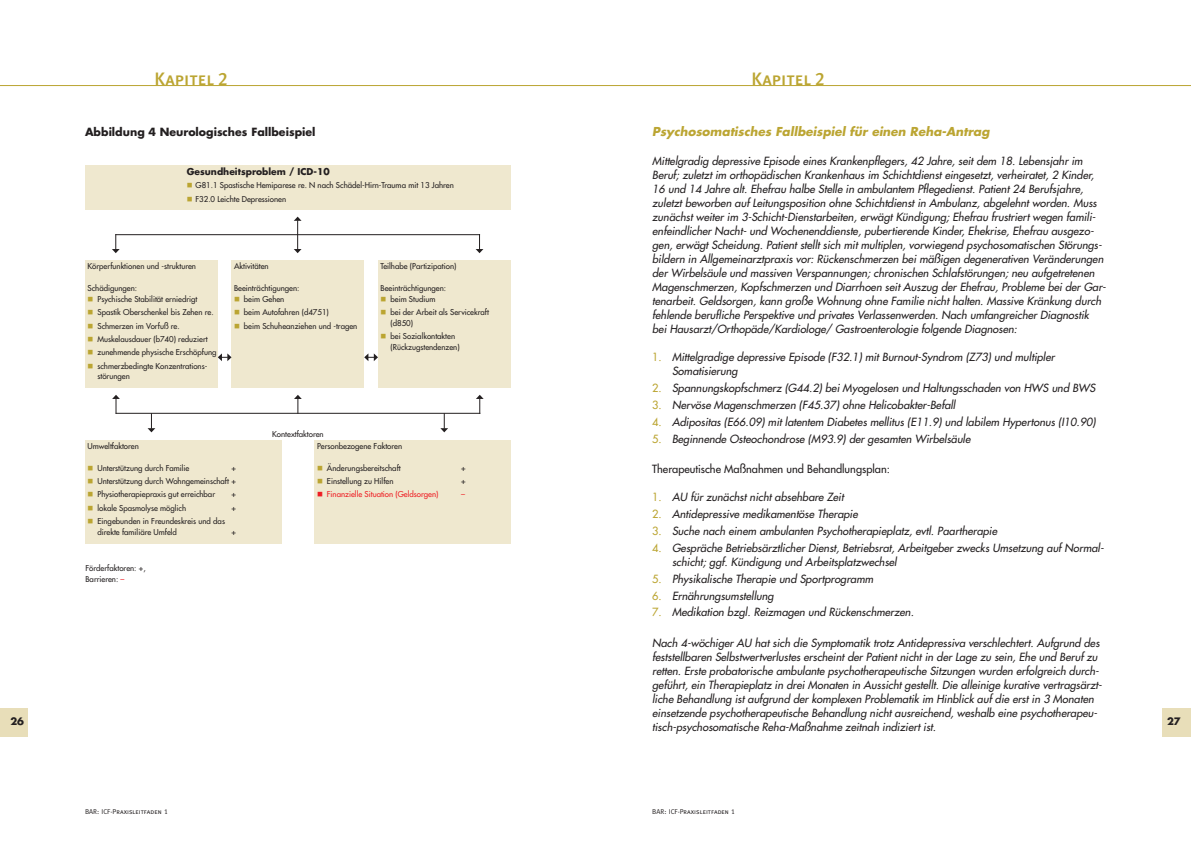
<style>
.page{position:relative;width:1191px;height:842px;background:#fff}
.page>*{position:absolute;margin:0;border:0;box-sizing:border-box;transform-origin:0 0}
.t1{font:18px "Meta Plus Medium Caps";color:#bba532}
.t2{font:italic 700 12px "Futura";color:#bba532}
.t3{font:italic 11px/14px "Futura";color:#231f20}
.t4{font:11px "Futura";color:#231f20}
.t5{font:700 11px "Futura";color:#231f20}
.t6{font:700 10px "Futura";color:#231f20}
.t7{font:700 9.2px "Futura";color:#231f20}
.t8{font:7.9px/13.3px "Futura";color:#231f20}
.t9{font:7.9px "Futura";color:#ee1d23}
.t10{font:7px "Meta Caps";color:#231f20}
.s1{font-style:normal;color:#bba532}
.s2{color:#ee1d23}
</style>
<div class="page">
<div style="left:1162px;top:709px;width:29px;height:28px;background:#e8deb9"></div>
<div style="left:0;top:709px;width:28px;height:28px;background:#e8deb9"></div>
<hr style="left:0;top:85px;width:1191px;height:1px;background:#bba532">
<div style="left:85px;top:261px;width:133px;height:127px;background:#efe8cf"></div>
<div style="left:85px;top:165px;width:425px;height:45px;background:#efe8cf"></div>
<div style="left:378px;top:261px;width:133px;height:127px;background:#efe8cf"></div>
<div style="left:231px;top:261px;width:133px;height:127px;background:#efe8cf"></div>
<div style="left:85px;top:440px;width:196px;height:104px;background:#efe8cf"></div>
<div style="left:314px;top:440px;width:197px;height:104px;background:#efe8cf"></div>
<svg style="left:294px;top:217px;width:7px;height:36px"></svg>
<hr style="left:115px;top:234px;width:365px;height:1px;background:#231f20">
<svg style="left:112px;top:234px;width:8px;height:19px"></svg>
<svg style="left:475px;top:234px;width:8px;height:19px"></svg>
<svg style="left:294px;top:395px;width:8px;height:18px"></svg>
<hr style="left:116px;top:413px;width:364px;height:1px;background:#231f20">
<svg style="left:112px;top:395px;width:8px;height:19px"></svg>
<svg style="left:476px;top:395px;width:7px;height:19px"></svg>
<svg style="left:148px;top:413px;width:7px;height:19px"></svg>
<svg style="left:440px;top:413px;width:8px;height:19px"></svg>
<svg style="left:218px;top:353px;width:13px;height:8px"></svg>
<svg style="left:364px;top:353px;width:14px;height:8px"></svg>
<h1 class="t1" style="left:154px;top:68px;width:75px">Kapitel 2</h1>
<h1 class="t1" style="left:751px;top:68px;width:75px">Kapitel 2</h1>
<p class="t2" style="left:652px;top:123px;width:339px">Psychosomatisches Fallbeispiel für einen Reha-Antrag</p>
<p class="t3" style="left:652px;top:154px;width:455px">Mittelgradig depressive Episode eines Krankenpflegers, 42 Jahre, seit dem 18. Lebensjahr im Beruf; zuletzt im orthopädischen Krankenhaus im Schichtdienst eingesetzt, verheiratet, 2 Kinder, 16 und 14 Jahre alt. Ehefrau halbe Stelle in ambulantem Pflegedienst. Patient 24 Berufsjahre, zuletzt beworben auf Leitungsposition ohne Schichtdienst in Ambulanz, abgelehnt worden. Muss zunächst weiter im 3-Schicht-Dienstarbeiten, erwägt Kündigung; Ehefrau frustriert wegen famili&shy;enfeindlicher Nacht- und Wochenenddienste, pubertierende Kinder, Ehekrise, Ehefrau ausgezo&shy;gen, erwägt Scheidung. Patient stellt sich mit multiplen, vorwiegend psychosomatischen Störungs&shy;bildern in Allgemeinarztpraxis vor: Rückenschmerzen bei mäßigen degenerativen Veränderungen der Wirbelsäule und massiven Verspannungen; chronischen Schlafstörungen; neu aufgetretenen Magenschmerzen, Kopfschmerzen und Diarrhoen seit Auszug der Ehefrau, Probleme bei der Gar&shy;tenarbeit. Geldsorgen, kann große Wohnung ohne Familie nicht halten. Massive Kränkung durch fehlende berufliche Perspektive und privates Verlassenwerden. Nach umfangreicher Diagnostik bei Hausarzt/Orthopäde/Kardiologe/ Gastroenterologie folgende Diagnosen:</p>
<p class="t3" style="left:672px;top:350px;width:384px;text-indent:-20px"><span class="s1">1.</span> Mittelgradige depressive Episode (F32.1) mit Burnout-Syndrom (Z73) und multipler<br>Somatisierung</p>
<p class="t3" style="left:652px;top:381px;width:445px"><span class="s1">2.</span> Spannungskopfschmerz (G44.2) bei Myogelosen und Haltungsschaden von HWS und BWS</p>
<p class="t3" style="left:652px;top:398px;width:305px"><span class="s1">3.</span> Nervöse Magenschmerzen (F45.37) ohne Helicobakter-Befall</p>
<p class="t3" style="left:652px;top:415px;width:445px"><span class="s1">4.</span> Adipositas (E66.09) mit latentem Diabetes mellitus (E11.9) und labilem Hypertonus (I10.90)</p>
<p class="t3" style="left:652px;top:431px;width:320px"><span class="s1">5.</span> Beginnende Osteochondrose (M93.9) der gesamten Wirbelsäule</p>
<p class="t4" style="left:652px;top:462px;width:239px">Therapeutische Maßnahmen und Behandlungsplan:</p>
<p class="t3" style="left:652px;top:490px;width:193px"><span class="s1">1.</span> AU für zunächst nicht absehbare Zeit</p>
<p class="t3" style="left:652px;top:507px;width:207px"><span class="s1">2.</span> Antidepressive medikamentöse Therapie</p>
<p class="t3" style="left:652px;top:524px;width:346px"><span class="s1">3.</span> Suche nach einem ambulanten Psychotherapieplatz, evtl. Paartherapie</p>
<p class="t3" style="left:672px;top:541px;width:433px;text-indent:-20px"><span class="s1">4.</span> Gespräche Betriebsärztlicher Dienst, Betriebsrat, Arbeitgeber zwecks Umsetzung auf Normal&shy;schicht; ggf. Kündigung und Arbeitsplatzwechsel</p>
<p class="t3" style="left:652px;top:572px;width:223px"><span class="s1">5.</span> Physikalische Therapie und Sportprogramm</p>
<p class="t3" style="left:652px;top:588px;width:123px"><span class="s1">6.</span> Ernährungsumstellung</p>
<p class="t3" style="left:652px;top:605px;width:263px"><span class="s1">7.</span> Medikation bzgl. Reizmagen und Rückenschmerzen.</p>
<p class="t3" style="left:652px;top:636px;width:451px">Nach 4-wöchiger AU hat sich die Symptomatik trotz Antidepressiva verschlechtert. Aufgrund des feststellbaren Selbstwertverlustes erscheint der Patient nicht in der Lage zu sein, Ehe und Beruf zu retten. Erste probatorische ambulante psychotherapeutische Sitzungen wurden erfolgreich durch&shy;geführt, ein Therapieplatz in drei Monaten in Aussicht gestellt. Die alleinige kurative vertragsärzt&shy;liche Behandlung ist aufgrund der komplexen Problematik im Hinblick auf die erst in 3 Monaten einsetzende psychotherapeutische Behandlung nicht ausreichend, weshalb eine psychotherapeu&shy;tisch-psychosomatische Reha-Maßnahme zeitnah indiziert ist.</p>
<p class="t5" style="left:85px;top:125px;width:232px">Abbildung 4 Neurologisches Fallbeispiel</p>
<p class="t7" style="left:187px;top:165px;width:144px">Gesundheitsproblem / ICD-10</p>
<p class="t8" style="left:195px;top:179px;width:260px">G81.1 Spastische Hemiparese re. N nach Schädel-Hirn-Trauma mit 13 Jahren<br>F32.0 Leichte Depressionen</p>
<p class="t8" style="left:88px;top:260px;width:110px">Körperfunktionen und -strukturen</p>
<p class="t8" style="left:97px;top:283px;width:101px;line-height:10.9px;text-indent:-10px">Schädigungen:<br>Psychische Stabilität erniedrigt</p>
<p class="t8" style="left:97px;top:306px;width:121px">Spastik Oberschenkel bis Zehen re.<br>Schmerzen im Vorfuß re.<br>Muskelausdauer (b740) reduziert zunehmende physische Erschöpfung schmerzbedingte Konzentrations-</p>
<p class="t8" style="left:97px;top:370px;width:34px">störungen</p>
<p class="t8" style="left:234px;top:260px;width:36px">Aktivitäten</p>
<p class="t8" style="left:244px;top:283px;width:57px;line-height:10.9px;text-indent:-10px">Beeinträchtigungen: beim Gehen</p>
<p class="t8" style="left:244px;top:306px;width:115px">beim Autofahren (d4751)<br>beim Schuheanziehen und -tragen</p>
<p class="t8" style="left:380px;top:260px;width:77px">Teilhabe (Partizipation)</p>
<p class="t8" style="left:380px;top:283px;width:67px;line-height:10.9px;text-align:center">Beeinträchtigungen: beim Studium</p>
<p class="t8" style="left:390px;top:307px;width:100px;line-height:10.9px">bei der Arbeit als Servicekraft (d850)</p>
<p class="t8" style="left:390px;top:331px;width:71px;line-height:10.9px">bei Sozialkontakten (Rückzugstendenzen)</p>
<p class="t8" style="left:272px;top:427px;width:53px">Kontextfaktoren</p>
<p class="t8" style="left:88px;top:439px;width:53px">Umweltfaktoren</p>
<p class="t8" style="left:97px;top:461px;width:93px">Unterstützung durch Familie</p>
<p class="t8" style="left:317px;top:439px;width:87px">Personbezogene Faktoren</p>
<p class="t8" style="left:327px;top:461px;width:75px">Änderungsbereitschaft</p>
<p class="t8" style="left:461px;top:461px;width:6px">+</p>
<p class="t8" style="left:327px;top:474px;width:68px">Einstellung zu Hilfen</p>
<p class="t8" style="left:461px;top:474px;width:6px">+</p>
<p class="t9" style="left:327px;top:489px;width:113px">Finanzielle Situation (Geldsorgen)</p>
<p class="t9" style="left:461px;top:489px;width:5px">–</p>
<p class="t8" style="left:97px;top:461px;width:140px;text-align:justify;text-indent:134px">+ Unterstützung durch Wohngemeinschaft + Physiotherapiepraxis gut erreichbar</p>
<p class="t8" style="left:232px;top:488px;width:6px">+</p>
<p class="t8" style="left:97px;top:501px;width:90px">lokale Spasmolyse möglich</p>
<p class="t8" style="left:232px;top:501px;width:6px">+</p>
<p class="t8" style="left:97px;top:515px;width:129px;line-height:10.9px">Eingebunden in Freundeskreis und das direkte familiäre Umfeld</p>
<p class="t8" style="left:232px;top:525px;width:6px">+</p>
<p class="t8" style="left:85px;top:563px;width:62px;line-height:10.9px">Förderfaktoren: +,<br>Barrieren: <span class="s2">–</span></p>
<p class="t6" style="left:10px;top:714px;width:15px">26</p>
<p class="t6" style="left:1167px;top:714px;width:15px">27</p>
<p class="t10" style="left:85px;top:807px;width:84px">BAR: ICF-Praxisleitfaden 1</p>
<p class="t10" style="left:652px;top:807px;width:84px">BAR: ICF-Praxisleitfaden 1</p>
</div>
